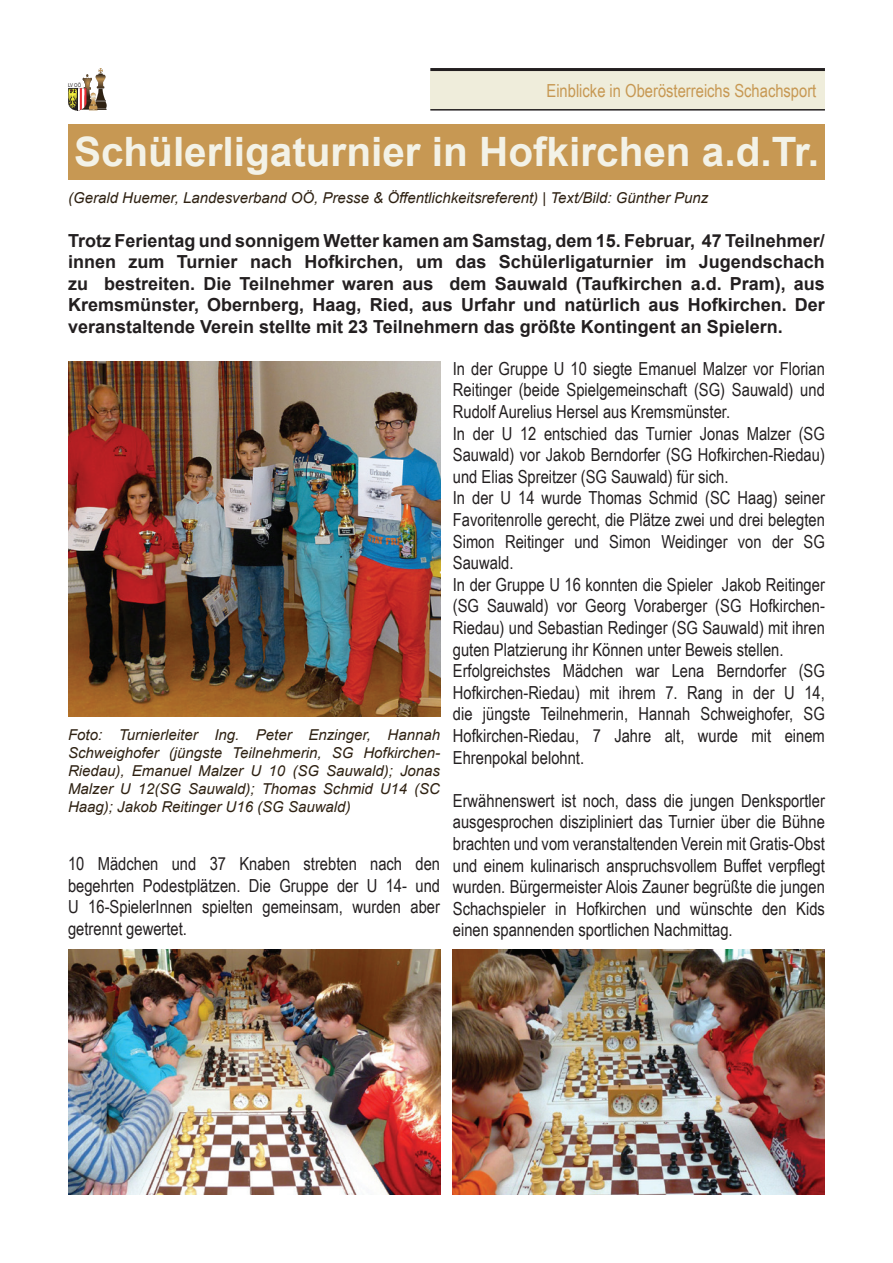
<style>
.page{position:relative;width:893px;height:1263px;background:#fff}
.page>*{position:absolute;margin:0;border:0;box-sizing:border-box;transform-origin:0 0}
.t1{font:700 40.5px "Arial";color:#f3f2e7}
.t2{font:18px/21.6px "Arial Narrow";color:#231f20;text-align:justify}
.t3{font:700 18px/21.6px "Arial";color:#231f20;text-align:justify}
.t4{font:18px "Arial Narrow";color:#c79853}
.t5{font:italic 15px/18px "Arial";color:#2e2112;text-align:justify}
.t6{font:5.4px "Arial Narrow";color:#231f20}
</style>
<div class="page">
<svg style="left:68px;top:68px;width:39px;height:43px"></svg>
<div style="left:430px;top:71px;width:395px;height:38px;background:#efeddb"></div>
<hr style="left:430px;top:68px;width:395px;height:3px;background:#231f20">
<hr style="left:430px;top:109px;width:395px;height:2px;background:#231f20">
<img style="left:68px;top:362px;width:372px;height:354px">
<div style="left:68px;top:124px;width:757px;height:55px;background:#c79853"></div>
<img style="left:68px;top:949px;width:372px;height:246px">
<img style="left:453px;top:949px;width:372px;height:246px">
<p class="t6" style="left:68px;top:82px;width:15px">LV OÖ</p>
<p class="t4" style="left:546px;top:77px;width:271px">Einblicke in Oberösterreichs Schachsport</p>
<h1 class="t1" style="left:74px;top:123px;width:746px">Schülerligaturnier in Hofkirchen a.d.Tr.</h1>
<p class="t5" style="left:68px;top:189px;width:642px">(Gerald Huemer, Landesverband OÖ, Presse &amp; Öffentlichkeitsreferent) | Text/Bild: Günther Punz</p>
<p class="t3" style="left:68px;top:230px;width:758px">Trotz Ferientag und sonnigem Wetter kamen am Samstag, dem 15. Februar, 47 Teilnehmer/ innen zum Turnier nach Hofkirchen, um das Schülerligaturnier im Jugendschach zu bestreiten. Die Teilnehmer waren aus dem Sauwald (Taufkirchen a.d. Pram), aus Kremsmünster, Obernberg, Haag, Ried, aus Urfahr und natürlich aus Hofkirchen. Der veranstaltende Verein stellte mit 23 Teilnehmern das größte Kontingent an Spielern.</p>
<p class="t5" style="left:68px;top:726px;width:374px">Foto: Turnierleiter Ing. Peter Enzinger, Hannah Schweighofer (jüngste Teilnehmerin, SG Hofkirchen-Riedau), Emanuel Malzer U 10 (SG Sauwald); Jonas Malzer U 12(SG Sauwald); Thomas Schmid U14 (SC Haag); Jakob Reitinger U16 (SG Sauwald)</p>
<p class="t2" style="left:68px;top:852px;width:374px">10 Mädchen und 37 Knaben strebten nach den begehrten Podestplätzen. Die Gruppe der U 14- und U 16-SpielerInnen spielten gemeinsam, wurden aber getrennt gewertet.</p>
<p class="t2" style="left:453px;top:357px;width:374px;text-align:left">In der Gruppe U 10 siegte Emanuel Malzer vor Florian Reitinger (beide Spielgemeinschaft (SG) Sauwald) und Rudolf Aurelius Hersel aus Kremsmünster.<br>In der U 12 entschied das Turnier Jonas Malzer (SG Sauwald) vor Jakob Berndorfer (SG Hofkirchen-Riedau) und Elias Spreitzer (SG Sauwald) für sich.<br>In der U 14 wurde Thomas Schmid (SC Haag) seiner Favoritenrolle gerecht, die Plätze zwei und drei belegten Simon Reitinger und Simon Weidinger von der SG Sauwald.<br>In der Gruppe U 16 konnten die Spieler Jakob Reitinger (SG Sauwald) vor Georg Voraberger (SG Hofkirchen-Riedau) und Sebastian Redinger (SG Sauwald) mit ihren guten Platzierung ihr Können unter Beweis stellen.<br>Erfolgreichstes Mädchen war Lena Berndorfer (SG Hofkirchen-Riedau) mit ihrem 7. Rang in der U 14, die jüngste Teilnehmerin, Hannah Schweighofer, SG Hofkirchen-Riedau, 7 Jahre alt, wurde mit einem Ehrenpokal belohnt.</p>
<p class="t2" style="left:453px;top:789px;width:374px">Erwähnenswert ist noch, dass die jungen Denksportler ausgesprochen diszipliniert das Turnier über die Bühne brachten und vom veranstaltenden Verein mit Gratis-Obst und einem kulinarisch anspruchsvollem Buffet verpflegt wurden. Bürgermeister Alois Zauner begrüßte die jungen Schachspieler in Hofkirchen und wünschte den Kids einen spannenden sportlichen Nachmittag.</p>
</div>
